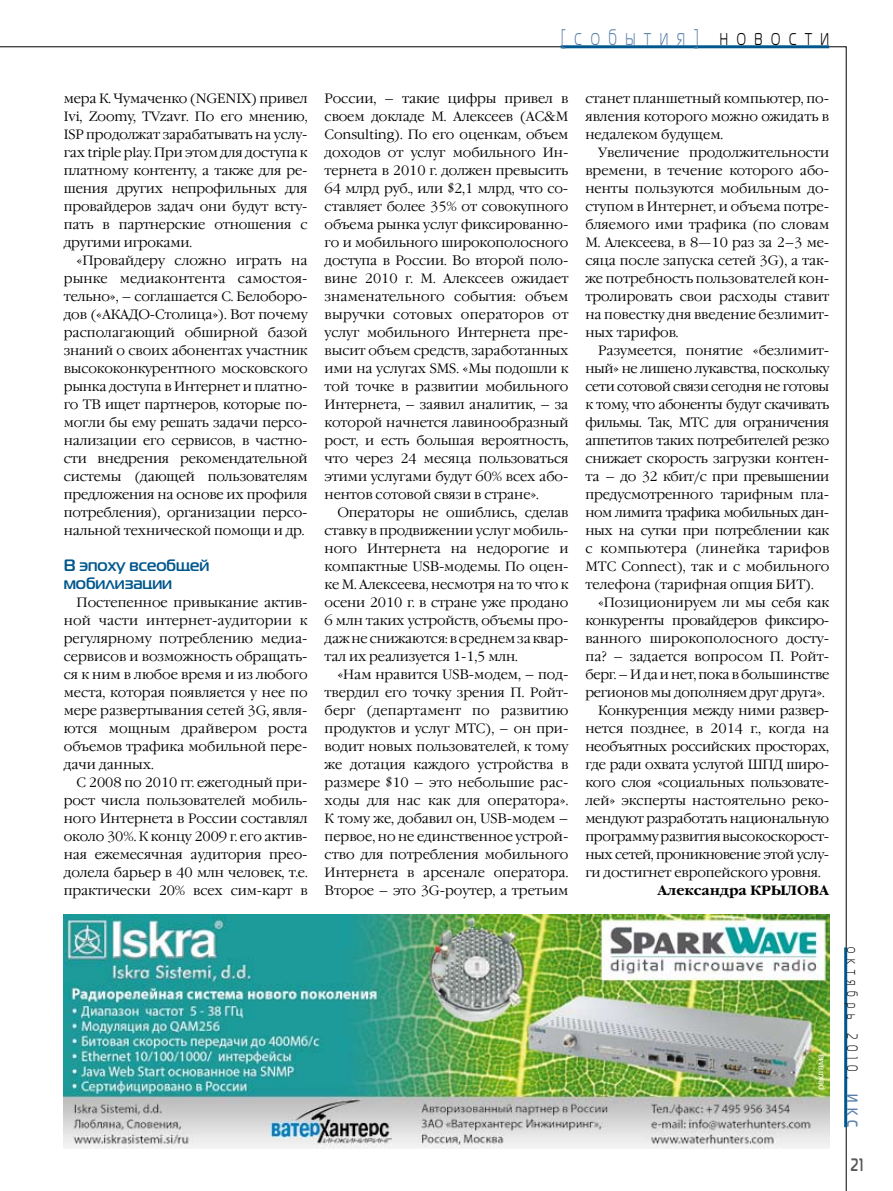
<style>
.page{position:relative;width:893px;height:1191px;background:#fff}
.page>*{position:absolute;margin:0;border:0;box-sizing:border-box;transform-origin:0 0}
.t1{font:22.5px "Magistral C";letter-spacing:.55em;color:#5b80ab;scale:.7 1}
.t2{font:700 18px "Magistral C";color:#58585a;scale:.7 1}
.t3{font:700 16.5px/18px "Magistral C";color:#00578d}
.t4{font:15px "Magistral C";letter-spacing:.55em;color:#000;scale:.7 1}
.t5{font:300 13.5px/18px "Garamond C";letter-spacing:-.01em;color:#000;text-align:justify}
.t6{font:300 13.5px "Garamond C";letter-spacing:-.03em;color:#000}
.t7{font:300 13.5px "Garamond C";letter-spacing:.01em;color:#000}
.t8{font:700 13.5px "Garamond C";color:#000}
.t9{font:9px "Pragmatica C";color:#fff}
.s1{color:#000}
.s2{font-weight:700;color:#5b80ab}
</style>
<div class="page">
<hr style="left:844px;top:947px;width:3px;height:180px;background:#00578d">
<hr style="left:561px;top:45px;width:268px;height:3px;background:#00578d">
<img style="left:64px;top:914px;width:765px;height:234px">
<h1 class="t1" style="left:561px;top:26px;width:385px">[события] <span class="s1">новости</span></h1>
<p class="t5" style="left:64px;top:90px;width:245px">мера К. Чумаченко (NGENIX) привел Ivi, Zoomy, TVzavr. По его мнению, ISP продолжат зарабатывать на услу&shy;гах triple play. При этом для доступа к платному контенту, а также для ре&shy;шения других непрофильных для провайдеров задач они будут всту&shy;пать в партнерские отношения с другими игроками.</p>
<p class="t5" style="left:64px;top:252px;width:245px;text-indent:13px">«Провайдеру сложно играть на рынке медиаконтента самостоя&shy;тельно», – соглашается С. Белоборо&shy;дов («АКАДО-Столица»). Вот почему располагающий обширной базой знаний о своих абонентах участник высококонкурентного московского рынка доступа в Интернет и платно&shy;го ТВ ищет партнеров, которые по&shy;могли бы ему решать задачи персо&shy;нализации его сервисов, в частно&shy;сти внедрения рекомендательной системы (дающей пользователям предложения на основе их профиля потребления), организации персо&shy;нальной технической помощи и др.</p>
<p class="t3" style="left:64px;top:556px;width:147px">В эпоху всеобщей мобилизации</p>
<p class="t5" style="left:64px;top:594px;width:245px;text-indent:13px">Постепенное привыкание актив&shy;ной части интернет-аудитории к регулярному потреблению медиа&shy;сервисов и возможность обращать&shy;ся к ним в любое время и из любого места, которая появляется у нее по мере развертывания сетей 3G, явля&shy;ются мощным драйвером роста объемов трафика мобильной пере&shy;дачи данных.</p>
<p class="t5" style="left:64px;top:774px;width:245px;text-indent:13px">С 2008 по 2010 гг. ежегодный при&shy;рост числа пользователей мобиль&shy;ного Интернета в России составлял около 30%. К концу 2009 г. его актив&shy;ная ежемесячная аудитория прео&shy;долела барьер в 40 млн человек, т.е. практически 20% всех сим-карт в</p>
<p class="t5" style="left:325px;top:90px;width:245px">России, – такие цифры привел в своем докладе М. Алексеев (АC&amp;M Consulting). По его оценкам, объем доходов от услуг мобильного Ин&shy;тернета в 2010 г. должен превысить 64 млрд руб., или $2,1 млрд, что со&shy;ставляет более 35% от совокупного объема рынка услуг фиксированно&shy;го и мобильного широкополосного доступа в России. Во второй поло&shy;вине 2010 г. М. Алексеев ожидает знаменательного события: объем выручки сотовых операторов от услуг мобильного Интернета пре&shy;высит объем средств, заработанных ими на услугах SMS. «Мы подошли к той точке в развитии мобильного Интернета, – заявил аналитик, – за которой начнется лавинообразный рост, и есть большая вероятность, что через 24 месяца пользоваться этими услугами будут 60% всех або&shy;нентов сотовой связи в стране».</p>
<p class="t5" style="left:325px;top:504px;width:245px;text-indent:13px">Операторы не ошиблись, сделав ставку в продвижении услуг мобиль&shy;ного Интернета на недорогие и компактные USB-модемы. По оцен&shy;ке М. Алексеева, несмотря на то что к осени 2010 г. в стране уже продано 6 млн таких устройств, объемы про&shy;даж не снижаются: в среднем за квар&shy;тал их реализуется 1-1,5 млн.</p>
<p class="t5" style="left:325px;top:666px;width:245px;text-indent:13px">«Нам нравится USB-модем, – под&shy;твердил его точку зрения П. Ройт&shy;берг (департамент по развитию продуктов и услуг МТС), – он при&shy;водит новых пользователей, к тому же дотация каждого устройства в размере $10 – это небольшие рас&shy;ходы для нас как для оператора».<br>К тому же, добавил он, USB-модем – первое, но не единственное устрой&shy;ство для потребления мобильного Интернета в арсенале оператора.<br>Второе – это 3G-роутер, а третьим</p>
<p class="t5" style="left:585px;top:90px;width:245px">станет планшетный компьютер, по&shy;явления которого можно ожидать в недалеком будущем.</p>
<p class="t5" style="left:585px;top:144px;width:245px;text-indent:13px">Увеличение продолжительности времени, в течение которого або&shy;ненты пользуются мобильным до&shy;ступом в Интернет, и объема потре&shy;бляемого ими трафика (по словам М. Алексеева, в 8—10 раз за 2–3 ме&shy;сяца после запуска сетей 3G), а так&shy;же потребность пользователей кон&shy;тролировать свои расходы ставит на повестку дня введение безлимит&shy;ных тарифов.</p>
<p class="t5" style="left:585px;top:342px;width:245px;text-indent:13px">Разумеется, понятие «безлимит&shy;ный» не лишено лукавства, поскольку сети сотовой связи сегодня не готовы к тому, что абоненты будут скачивать фильмы. Так, МТС для ограничения аппетитов таких потребителей резко снижает скорость загрузки контен&shy;та – до 32 кбит/с при превышении предусмотренного тарифным пла&shy;ном лимита трафика мобильных дан&shy;ных на сутки при потреблении как с компьютера (линейка тарифов MTC Connect), так и с мобильного телефона (тарифная опция БИТ).</p>
<p class="t5" style="left:598px;top:593px;width:233px">«Позиционируем ли мы себя как</p>
<p class="t6" style="left:585px;top:613px;width:245px">конкуренты провайдеров фиксиро-</p>
<p class="t5" style="left:585px;top:629px;width:245px">ванного широкополосного досту-</p>
<p class="t7" style="left:585px;top:649px;width:245px">па? – задается вопросом П. Ройт-</p>
<p class="t5" style="left:585px;top:665px;width:245px">берг. – И да и нет, пока в большинстве</p>
<p class="t5" style="left:585px;top:683px;width:241px">регионов мы дополняем друг друга».</p>
<p class="t5" style="left:598px;top:701px;width:233px">Конкуренция между ними развер-</p>
<p class="t5" style="left:585px;top:719px;width:245px">нется позднее, в 2014 г., когда на</p>
<p class="t5" style="left:585px;top:737px;width:245px">необъятных российских просторах,</p>
<p class="t5" style="left:585px;top:755px;width:245px">где ради охвата услугой ШПД широ-</p>
<p class="t5" style="left:585px;top:773px;width:245px">кого слоя «социальных пользовате-</p>
<p class="t5" style="left:585px;top:791px;width:245px">лей» эксперты настоятельно реко-</p>
<p class="t5" style="left:585px;top:809px;width:245px">мендуют разработать национальную</p>
<p class="t5" style="left:585px;top:827px;width:245px">программу развития высокоскорост-</p>
<p class="t6" style="left:585px;top:846px;width:245px">ных сетей, проникновение этой услу-</p>
<p class="t5" style="left:585px;top:863px;width:237px">ги достигнет европейского уровня.</p>
<p class="t8" style="left:657px;top:882px;width:173px">Александра КРЫЛОВА</p>
<p class="t9" style="left:815px;top:1090px;width:38px;rotate:-90deg">реклама</p>
<p class="t4" style="left:860px;top:947px;width:258px;rotate:90deg">октябрь 2010, <span class="s2">ИКС</span></p>
<h2 class="t2" style="left:850px;top:1154px;width:20px">21</h2>
</div>
